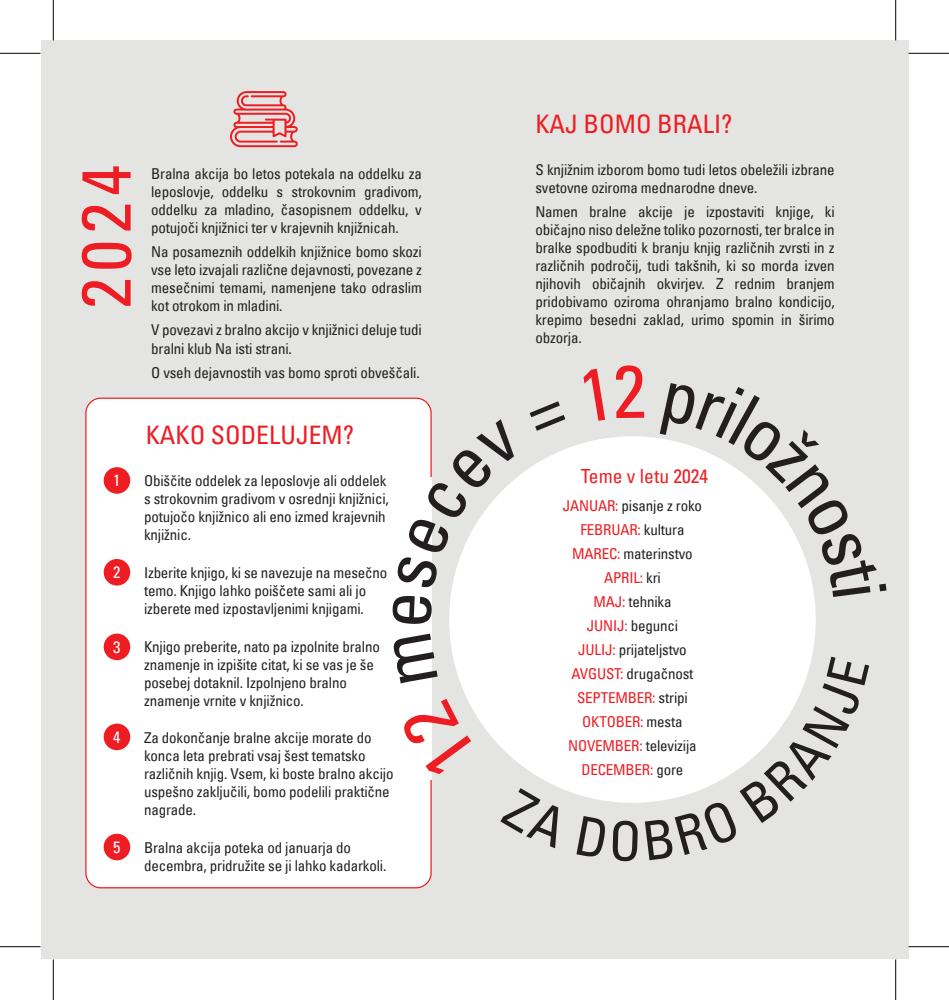
<style>
.page{position:relative;width:949px;height:1000px;background:#fff}
.page>*{position:absolute;margin:0;border:0;box-sizing:border-box;transform-origin:0 0}
.t1{font:condensed 69.3px "Univers LT";color:#ee1d23}
.t2{font:condensed 25.5px "Univers LT";color:#ee1d23}
.t3{font:condensed 19.5px "Univers LT";color:#ee1d23}
.t4{font:condensed 16.5px "Univers LT";color:#fff}
.t5{font:condensed 15px/18px "Univers LT";letter-spacing:-.01em;color:#231f20}
.s1{color:#ee1d23}
</style>
<div class="page">
<div style="left:40px;top:40px;width:868px;height:919px;background:#e4e5e3"></div>
<div style="left:449px;top:436px;width:366px;height:366px;background:#fff;border-radius:50%"></div>
<div style="left:86px;top:398px;width:345px;height:489px;background:#fff;border-radius:15px"></div>
<div style="left:104px;top:467px;width:26px;height:26px;background:#ee1d23;border-radius:50%"></div>
<div style="left:104px;top:559px;width:26px;height:26px;background:#ee1d23;border-radius:50%"></div>
<div style="left:104px;top:633px;width:26px;height:27px;background:#ee1d23;border-radius:50%"></div>
<div style="left:104px;top:723px;width:26px;height:27px;background:#ee1d23;border-radius:50%"></div>
<div style="left:104px;top:833px;width:26px;height:27px;background:#ee1d23;border-radius:50%"></div>
<svg style="left:230px;top:91px;width:68px;height:56px"></svg>
<svg style="left:404px;top:698px;width:67px;height:76px"></svg>
<svg style="left:393px;top:633px;width:44px;height:50px"></svg>
<svg style="left:392px;top:596px;width:40px;height:28px"></svg>
<svg style="left:397px;top:419px;width:117px;height:168px"></svg>
<svg style="left:529px;top:401px;width:36px;height:30px"></svg>
<svg style="left:583px;top:369px;width:22px;height:52px"></svg>
<svg style="left:616px;top:365px;width:28px;height:53px"></svg>
<svg style="left:659px;top:383px;width:227px;height:214px"></svg>
<svg style="left:500px;top:788px;width:58px;height:60px"></svg>
<svg style="left:576px;top:816px;width:29px;height:40px"></svg>
<svg style="left:612px;top:820px;width:25px;height:41px"></svg>
<svg style="left:644px;top:656px;width:225px;height:204px"></svg>
<hr style="left:0;top:53px;width:40px;height:1px;background:#000">
<hr style="left:908px;top:53px;width:40px;height:1px;background:#000">
<hr style="left:0;top:946px;width:40px;height:1px;background:#000">
<hr style="left:908px;top:946px;width:40px;height:1px;background:#000">
<hr style="left:53px;top:0;width:1px;height:40px;background:#000">
<hr style="left:53px;top:959px;width:1px;height:40px;background:#000">
<hr style="left:895px;top:0;width:1px;height:40px;background:#000">
<hr style="left:895px;top:959px;width:1px;height:40px;background:#000">
<h1 class="t1" style="left:62px;top:309px;width:145px;rotate:-90deg">2024</h1>
<p class="t5" style="left:151px;top:164px;width:272px;text-align:justify">Bralna akcija bo letos potekala na oddelku za leposlovje, oddelku s strokovnim gradivom, oddelku za mladino, časopisnem oddelku, v potujoči knjižnici ter v krajevnih knjižnicah.</p>
<p class="t5" style="left:151px;top:242px;width:272px;text-align:justify">Na posameznih oddelkih knjižnice bomo skozi vse leto izvajali različne dejavnosti, povezane z mesečnimi temami, namenjene tako odraslim kot otrokom in mladini.</p>
<p class="t5" style="left:151px;top:319px;width:272px;line-height:19.8px">V povezavi z bralno akcijo v knjižnici deluje tudi bralni klub Na isti strani.</p>
<p class="t5" style="left:151px;top:364px;width:270px">O vseh dejavnostih vas bomo sproti obveščali.</p>
<p class="t4" style="left:113px;top:470px;width:9px">1</p>
<p class="t4" style="left:113px;top:562px;width:9px">2</p>
<p class="t4" style="left:113px;top:636px;width:9px">3</p>
<p class="t4" style="left:113px;top:726px;width:9px">4</p>
<p class="t4" style="left:113px;top:836px;width:9px">5</p>
<h2 class="t2" style="left:146px;top:419px;width:210px">KAKO SODELUJEM?</h2>
<p class="t5" style="left:144px;top:472px;width:246px">Obiščite oddelek za leposlovje ali oddelek s strokovnim gradivom v osrednji knjižnici, potujočo knjižnico ali eno izmed krajevnih knjižnic.</p>
<p class="t5" style="left:144px;top:563px;width:244px">Izberite knjigo, ki se navezuje na mesečno temo. Knjigo lahko poiščete sami ali jo izberete med izpostavljenimi knjigami.</p>
<p class="t5" style="left:144px;top:637px;width:237px">Knjigo preberite, nato pa izpolnite bralno znamenje in izpišite citat, ki se vas je še posebej dotaknil. Izpolnjeno bralno znamenje vrnite v knjižnico.</p>
<p class="t5" style="left:144px;top:728px;width:251px">Za dokončanje bralne akcije morate do konca leta prebrati vsaj šest tematsko različnih knjig. Vsem, ki boste bralno akcijo uspešno zaključili, bomo podelili praktične nagrade.</p>
<p class="t5" style="left:144px;top:838px;width:244px">Bralna akcija poteka od januarja do decembra, pridružite se ji lahko kadarkoli.</p>
<h2 class="t2" style="left:535px;top:108px;width:198px">KAJ BOMO BRALI?</h2>
<p class="t5" style="left:535px;top:160px;width:301px">S knjižnim izborom bomo tudi letos obeležili izbrane svetovne oziroma mednarodne dneve.</p>
<p class="t5" style="left:535px;top:202px;width:301px;text-align:justify">Namen bralne akcije je izpostaviti knjige, ki običajno niso deležne toliko pozornosti, ter bralce in bralke spodbuditi k branju knjig različnih zvrsti in z različnih področij, tudi takšnih, ki so morda izven njihovih običajnih okvirjev. Z rednim branjem pridobivamo oziroma ohranjamo bralno kondicijo, krepimo besedni zaklad, urimo spomin in širimo obzorja.</p>
<h3 class="t3" style="left:580px;top:463px;width:129px">Teme v letu 2024</h3>
<p class="t5" style="left:563px;top:493px;width:141px;line-height:24px;text-align:center"><span class="s1">JANUAR:</span> pisanje z roko<br><span class="s1">FEBRUAR:</span> kultura<br><span class="s1">MAREC:</span> materinstvo<br><span class="s1">APRIL:</span> kri<br><span class="s1">MAJ:</span> tehnika<br><span class="s1">JUNIJ:</span> begunci<br><span class="s1">JULIJ:</span> prijateljstvo<br><span class="s1">AVGUST:</span> drugačnost<br><span class="s1">SEPTEMBER:</span> stripi<br><span class="s1">OKTOBER:</span> mesta<br><span class="s1">NOVEMBER:</span> televizija<br><span class="s1">DECEMBER:</span> gore</p>
</div>
